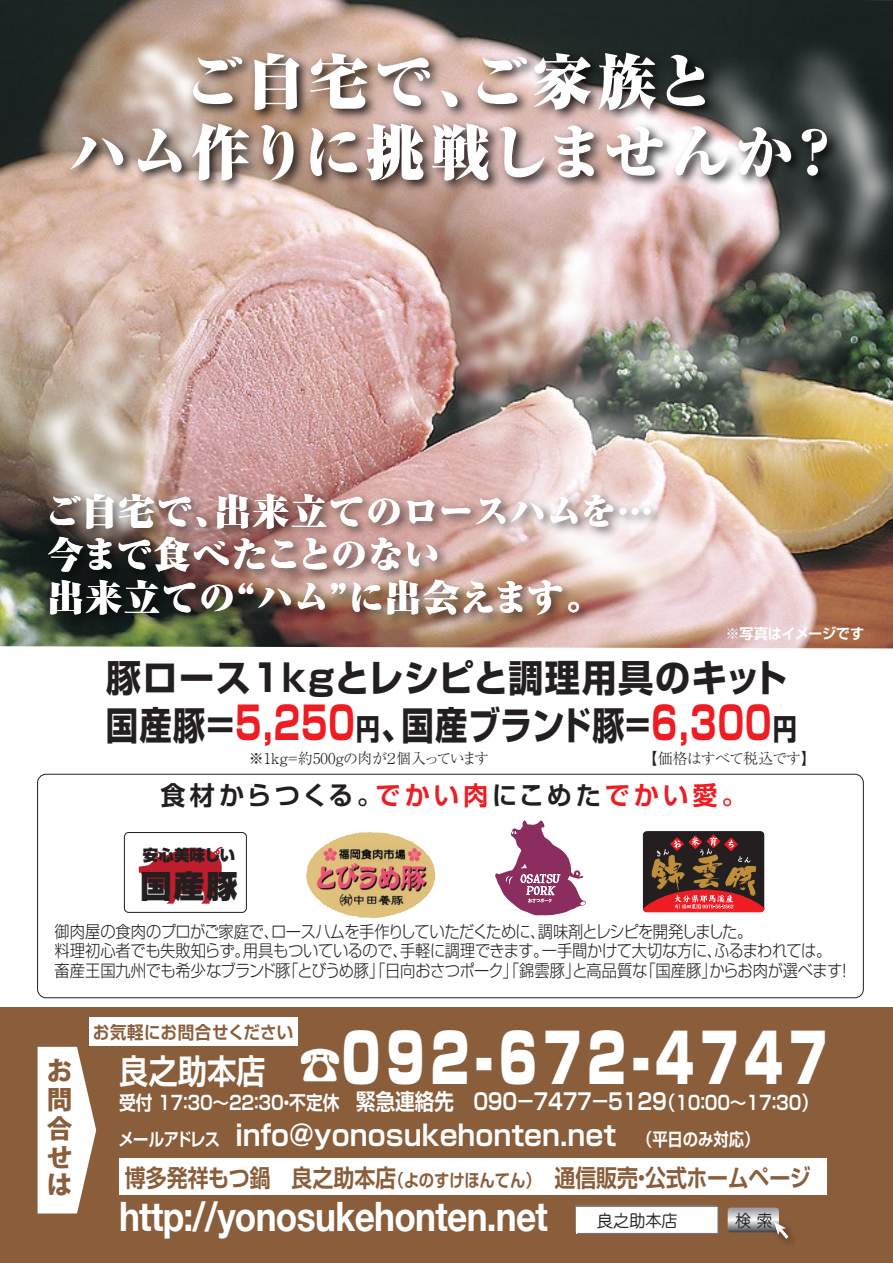
<style>
.page{position:relative;width:893px;height:1263px;background:#fff}
.page>*{position:absolute;margin:0;border:0;box-sizing:border-box;transform-origin:0 0}
.t1{font:900 67.65px "Shin Go Pro";letter-spacing:-.075em;color:#fff;scale:.71 1}
.t2{font:900 58.8px/70.7px "Ryumin Pr 5";letter-spacing:.065em;color:#fff;text-align:center}
.t3{font:700 40.5px "Helvetica Neue";letter-spacing:-.02em;color:#fff;scale:.87 1}
.t4{font:700 38.55px "Shin Go Pro";letter-spacing:.015em;color:#231f20;scale:.84 1}
.t5{font:700 37.5px "Shin Go Pro";letter-spacing:.035em;color:#231f20;scale:.94 1}
.t6{font:900 36px/43.2px "Ryumin Pr 5";letter-spacing:.015em;color:#fff}
.t7{font:700 33.75px "Shin Go Pro De";color:#fff;scale:.87 1}
.t8{font:900 31.05px "Shin Go Pro";color:#231f20}
.t9{font:700 28.5px "Shin Go Pro De";color:#fff}
.t10{font:700 25.65px "Shin Go Pro De";letter-spacing:.155em;color:#231f20}
.t11{font:800 25.65px/28.3px "Koz Go Pro";color:#8a5d3b;text-align:justify}
.t12{font:700 24px "Shin Go Pro De";color:#8a5d3b;scale:.87 1}
.t13{font:700 22.5px "Shin Go Pro De";letter-spacing:-.25em;color:#fff;scale:.87 1}
.t14{font:700 19.2px "Shin Go Pro De";letter-spacing:-.25em;color:#fff;scale:.87 1}
.t15{font:700 17.7px "Shin Go Pro De";letter-spacing:.025em;color:#8a5d3b;scale:.93 1}
.t16{font:17.1px "Jun 201 Pro";color:#231f20;scale:.95 1}
.t17{font:300 16.8px/19.5px "Shin Go Pro";letter-spacing:-.03em;color:#231f20;scale:.91 1}
.t18{font:900 15.6px "Shin Go Pro";color:#231f20}
.t19{font:300 15px "Ryumin Pr 5";letter-spacing:-.04em;color:#231f20}
.t20{font:700 14.4px "Shin Go Pro De";letter-spacing:-.03em;color:#fff}
.s1{font-size:45px;color:#ee1d23}
.s2{font-size:28.95px}
.s3{color:#ee1d23}
.s4{font-family:"Shin Go Pro De";font-weight:700;font-size:49.8px}
.s5{font-size:19.2px}
.s6{font-size:17.7px}
</style>
<div class="page">
<div style="left:0;top:1007px;width:893px;height:256px;background:#8a5d3b"></div>
<div style="left:89px;top:1017px;width:209px;height:28px;background:#fff"></div>
<img style="left:0;top:0;width:416px;height:648px">
<div style="left:37px;top:774px;width:827px;height:224px;border:1px solid #231f20;border-radius:9px"></div>
<img style="left:306px;top:832px;width:130px;height:86px">
<svg style="left:495px;top:820px;width:91px;height:96px"></svg>
<svg style="left:643px;top:831px;width:121px;height:81px;background:#6e382d"></svg>
<div style="left:124px;top:832px;width:123px;height:81px;border:1px solid #231f20;border-radius:4px"></div>
<svg style="left:139px;top:846px;width:84px;height:58px"></svg>
<img style="left:48px;top:0;width:275px;height:312px">
<img style="left:328px;top:210px;width:88px;height:275px">
<img style="left:416px;top:0;width:477px;height:649px">
<img style="left:0;top:167px;width:290px;height:427px">
<svg style="left:38px;top:1047px;width:58px;height:166px;background:#ede6e1"></svg>
<img style="left:39px;top:485px;width:633px;height:155px">
<svg style="left:575px;top:1205px;width:144px;height:29px;background:#efeeee"></svg>
<img style="left:782px;top:1228px;width:11px;height:15px">
<svg style="left:728px;top:1207px;width:60px;height:32px"></svg>
<img style="left:60px;top:44px;width:792px;height:166px">
<div style="left:119px;top:1158px;width:707px;height:37px;background:#fff"></div>
<h2 class="t2" style="left:69px;top:43px;width:777px">ご自宅で、ご家族と<br>ハム作りに挑戦しませんか？</h2>
<h3 class="t6" style="left:45px;top:488px;width:610px">ご自宅で、出来立てのロースハムを…今まで食べたことのない<br>出来立ての“ハム”に出会えます。</h3>
<p class="t20" style="left:725px;top:622px;width:140px">※写真はイメージです</p>
<h3 class="t5" style="left:106px;top:648px;width:726px">豚ロース1kgとレシピと調理用具のキット</h3>
<h3 class="t4" style="left:106px;top:695px;width:824px">国産豚＝<span class="s1">5,２５０</span><span class="s2">円</span>、国産ブランド豚=<span class="s1">6,300</span><span class="s2">円</span></h3>
<p class="t19" style="left:249px;top:747px;width:242px">※1kg=約500gの肉が２個入っています</p>
<p class="t19" style="left:642px;top:747px;width:175px">【価格はすべて税込です】</p>
<h3 class="t10" style="left:161px;top:774px;width:588px">食材からつくる。<span class="s3">でかい肉</span>にこめた<span class="s3">でかい愛。</span></h3>
<p class="t18" style="left:143px;top:843px;width:94px">安心美味しい</p>
<h3 class="t8" style="left:141px;top:862px;width:99px">国産豚</h3>
<p class="t17" style="left:54px;top:920px;width:878px">御肉屋の食肉のプロがご家庭で、ロースハムを手作りしていただくために、調味剤とレシピを開発しました。<br>料理初心者でも失敗知らず。用具もついているので、手軽に調理できます。一手間かけて大切な方に、ふるまわれては。<br>畜産王国九州でも希少なブランド豚「とびうめ豚」「日向おさつポーク」「錦雲豚」と高品質な「国産豚」からお肉が選べます！</p>
<h3 class="t11" style="left:47px;top:1058px;width:27px">お問合せは</h3>
<p class="t15" style="left:93px;top:1018px;width:217px">お気軽にお問合せください</p>
<h3 class="t7" style="left:119px;top:1043px;width:170px">良之助本店</h3>
<p class="t14" style="left:119px;top:1087px;width:274px">受付 １７：３０～２２：３０・不定休　</p>
<h1 class="t1" style="left:299px;top:1004px;width:753px"><span class="s4">☎</span>０９２-６７２-４７４７</h1>
<h3 class="t13" style="left:356px;top:1083px;width:533px">緊急連絡先　０９０－７４７７－５１２９<span class="s5">（１０：００～ 1 7：30）</span></h3>
<h3 class="t9" style="left:119px;top:1111px;width:642px"><span class="s6">メールアドレス　</span>info@yonosukehonten.net　<span class="s6">（平日のみ対応）</span></h3>
<h3 class="t12" style="left:125px;top:1158px;width:790px">博多発祥もつ鍋　良之助本店<span class="s6">（よのすけほんてん）</span>　通信販売・公式ホームページ</h3>
<h3 class="t3" style="left:119px;top:1184px;width:495px">http://yonosukehonten.net</h3>
<p class="t16" style="left:597px;top:1207px;width:87px">良之助本店</p>
<p class="t16" style="left:735px;top:1207px;width:41px">検 索</p>
</div>
